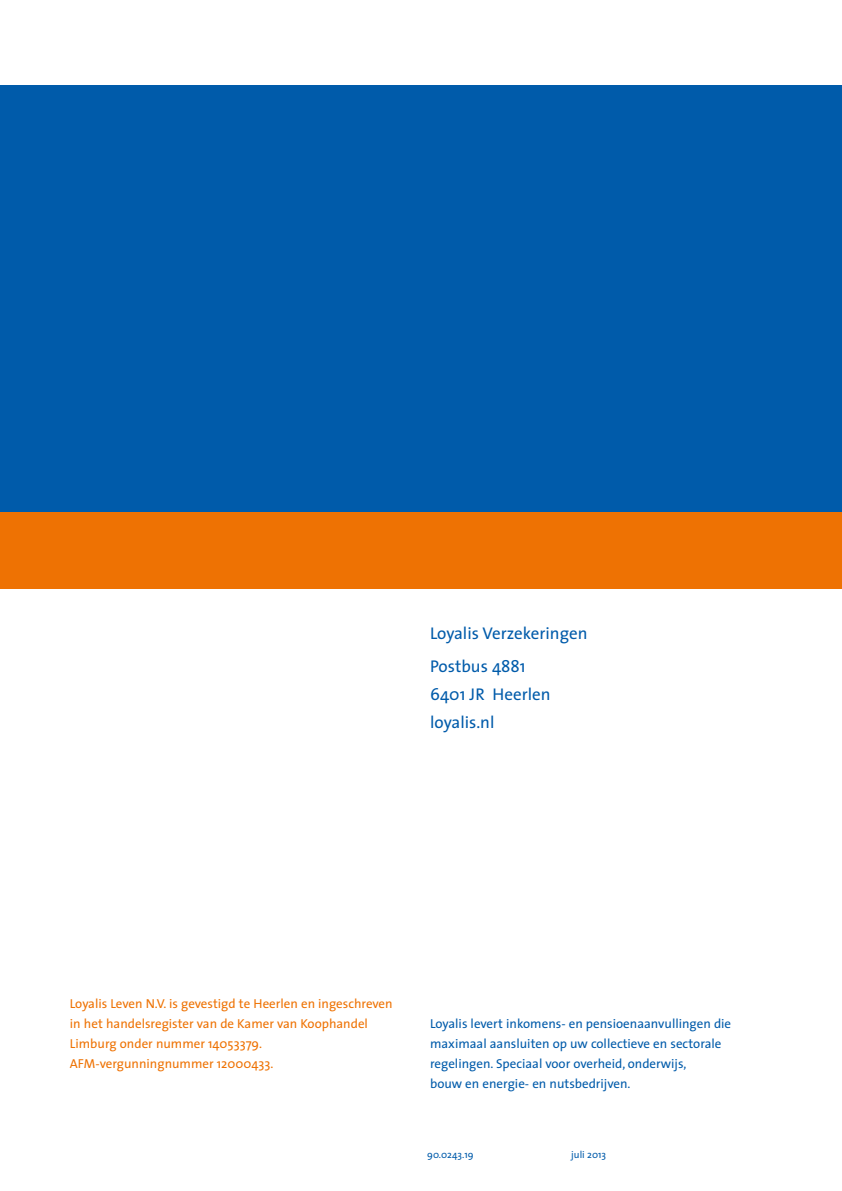
<style>
.page{position:relative;width:842px;height:1191px;background:#fff}
.page>*{position:absolute;margin:0;border:0;box-sizing:border-box;transform-origin:0 0}
.t1{font:17px/33px "The Sans";color:#005baa}
.t2{font:13px/20px "The Sans";color:#005baa}
.t3{font:13px/20px "The Sans";color:#ee7203}
.t4{font:10px "The Sans";color:#005baa}
</style>
<div class="page">
<div style="left:0;top:85px;width:842px;height:428px;background:#005baa"></div>
<div style="left:0;top:512px;width:842px;height:76px;background:#ee7203"></div>
<h1 class="t1" style="left:430px;top:616px;width:159px">Loyalis Verzekeringen<br>Postbus 4881</h1>
<h1 class="t1" style="left:430px;top:680px;width:122px;line-height:28px">6401 JR Heerlen loyalis.nl</h1>
<p class="t3" style="left:70px;top:993px;width:324px">Loyalis Leven N.V. is gevestigd te Heerlen en ingeschreven in het handelsregister van de Kamer van Koophandel Limburg onder nummer 14053379.<br>AFM-vergunningnummer 12000433.</p>
<p class="t2" style="left:430px;top:1013px;width:303px">Loyalis levert inkomens- en pensioenaanvullingen die maximaal aansluiten op uw collectieve en sectorale regelingen. Speciaal voor overheid, onderwijs,<br>bouw en energie- en nutsbedrijven.</p>
<p class="t4" style="left:427px;top:1146px;width:48px">90.0243.19</p>
<p class="t4" style="left:571px;top:1146px;width:36px">juli 2013</p>
</div>
